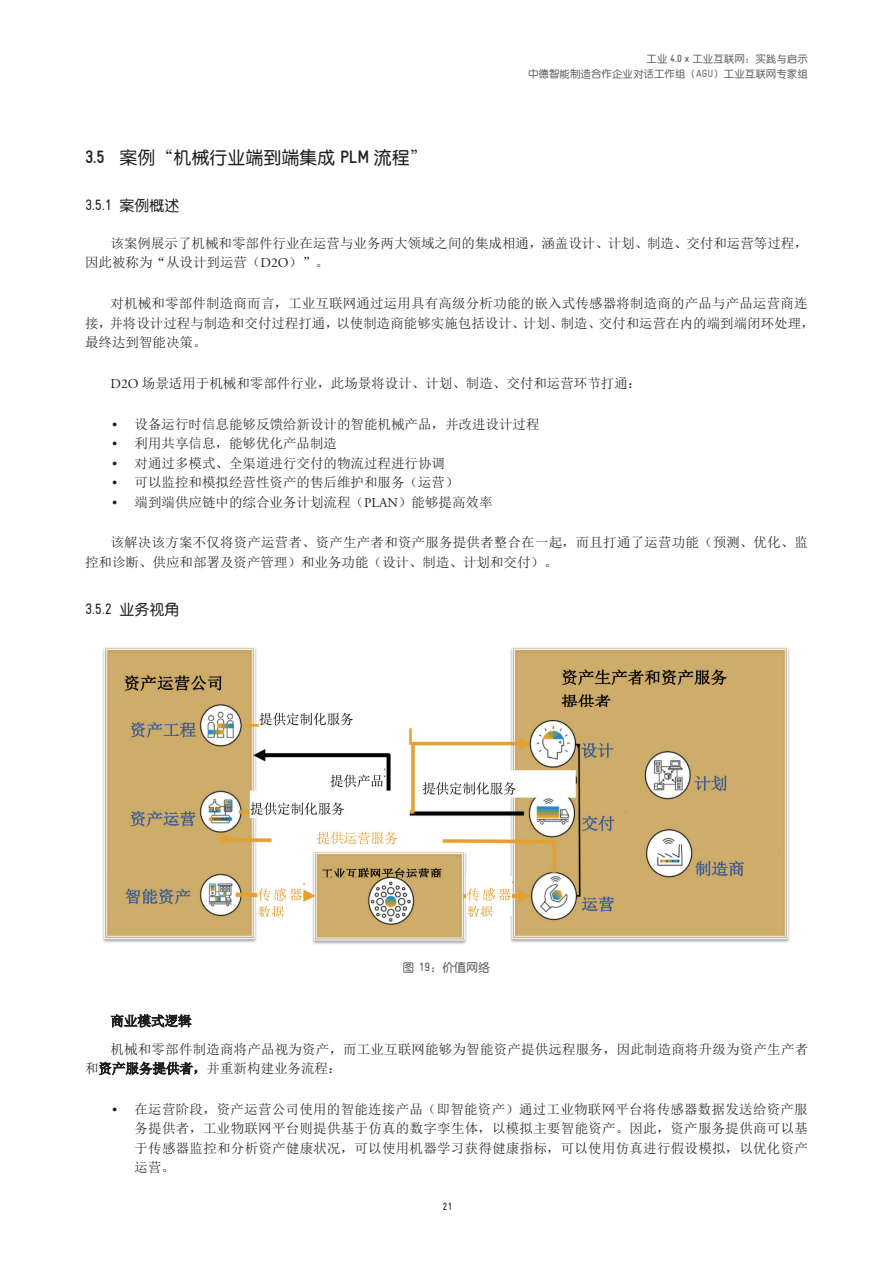
<style>
.page{position:relative;width:893px;height:1263px;background:#fff}
.page>*{position:absolute;margin:0;border:0;box-sizing:border-box;transform-origin:0 0}
.t1{font:18px "H Ye 3 gj";color:#231f20}
.t2{font:condensed 15px "Gravur";color:#231f20}
.t3{font:13.5px/19.5px "N Sim Sun";color:#231f20}
.t4{font:12px "H Ye 3 gj";color:#57585a}
.t5{font:10.5px/15px "H Ye 3 gj";color:#636366;text-align:right}
.t6{font:condensed 10.5px "Gravur";color:#231f20}
.s1{font-family:"Gravur";font-weight:700;font-stretch:condensed}
.s2{font-family:"Gravur";font-stretch:condensed}
.s3{font-family:"H Ye 3 gj";font-stretch:normal}
.s4{font-family:"Adobe Garamond Pro"}
</style>
<div class="page">
<img style="left:102px;top:647px;width:688px;height:297px">
<svg style="left:110px;top:1014px;width:82px;height:14px"></svg>
<svg style="left:99px;top:1061px;width:98px;height:14px"></svg>
<p class="t5" style="left:528px;top:51px;width:281px">工业 <span class="s1">4.0 x</span> 工业互联网：实践与启示<br>中德智能制造合作企业对话工作组（<span class="s2">AGU</span>）工业互联网专家组</p>
<h1 class="t1" style="left:85px;top:149px;width:344px"><span class="s1">3.5</span> 案例“机械行业端到端集成 <span class="s1">PLM</span> 流程”</h1>
<p class="t2" style="left:85px;top:197px;width:96px">3.5.1 <span class="s3">案例概述</span></p>
<p class="t3" style="left:85px;top:233px;width:724px;text-indent:26px">该案例展示了机械和零部件行业在运营与业务两大领域之间的集成相通，涵盖设计、计划、制造、交付和运营等过程，因此被称为“从设计到运营（<span class="s4">D2O</span>）”。</p>
<p class="t3" style="left:85px;top:294px;width:731px;text-indent:26px">对机械和零部件制造商而言，工业互联网通过运用具有高级分析功能的嵌入式传感器将制造商的产品与产品运营商连接，并将设计过程与制造和交付过程打通，以使制造商能够实施包括设计、计划、制造、交付和运营在内的端到端闭环处理，最终达到智能决策。</p>
<p class="t3" style="left:111px;top:373px;width:532px"><span class="s4">D2O</span> 场景适用于机械和零部件行业，此场景将设计、计划、制造、交付和运营环节打通：</p>
<p class="t3" style="left:112px;top:414px;width:429px"><span class="s4">•</span> 设备运行时信息能够反馈给新设计的智能机械产品，并改进设计过程</p>
<p class="t3" style="left:112px;top:434px;width:227px"><span class="s4">•</span> 利用共享信息，能够优化产品制造</p>
<p class="t3" style="left:112px;top:453px;width:335px"><span class="s4">•</span> 对通过多模式、全渠道进行交付的物流过程进行协调</p>
<p class="t3" style="left:112px;top:473px;width:348px"><span class="s4">•</span> 可以监控和模拟经营性资产的售后维护和服务（运营）</p>
<p class="t3" style="left:112px;top:492px;width:382px"><span class="s4">•</span> 端到端供应链中的综合业务计划流程（<span class="s4">PLAN</span>）能够提高效率</p>
<p class="t3" style="left:85px;top:533px;width:724px;text-indent:26px">该解决该方案不仅将资产运营者、资产生产者和资产服务提供者整合在一起，而且打通了运营功能（预测、优化、监控和诊断、供应和部署及资产管理）和业务功能（设计、制造、计划和交付）。</p>
<p class="t2" style="left:85px;top:600px;width:96px">3.5.2 <span class="s3">业务视角</span></p>
<p class="t4" style="left:403px;top:961px;width:89px">图 <span class="s2">19</span>：价值网络</p>
<p class="t3" style="left:111px;top:1007px;width:699px;line-height:28px">商业模式逻辑<br>机械和零部件制造商将产品视为资产，而工业互联网能够为智能资产提供远程服务，因此制造商将升级为资产生产者</p>
<p class="t3" style="left:85px;top:1058px;width:258px">和资产服务提供者，并重新构建业务流程：</p>
<p class="t3" style="left:135px;top:1099px;width:675px;text-align:justify;text-indent:-23px"><span class="s4">•</span> 在运营阶段，资产运营公司使用的智能连接产品（即智能资产）通过工业物联网平台将传感器数据发送给资产服务提供者，工业物联网平台则提供基于仿真的数字孪生体，以模拟主要智能资产。因此，资产服务提供商可以基于传感器监控和分析资产健康状况，可以使用机器学习获得健康指标，可以使用仿真进行假设模拟，以优化资产运营。</p>
<p class="t6" style="left:442px;top:1201px;width:12px">21</p>
</div>
